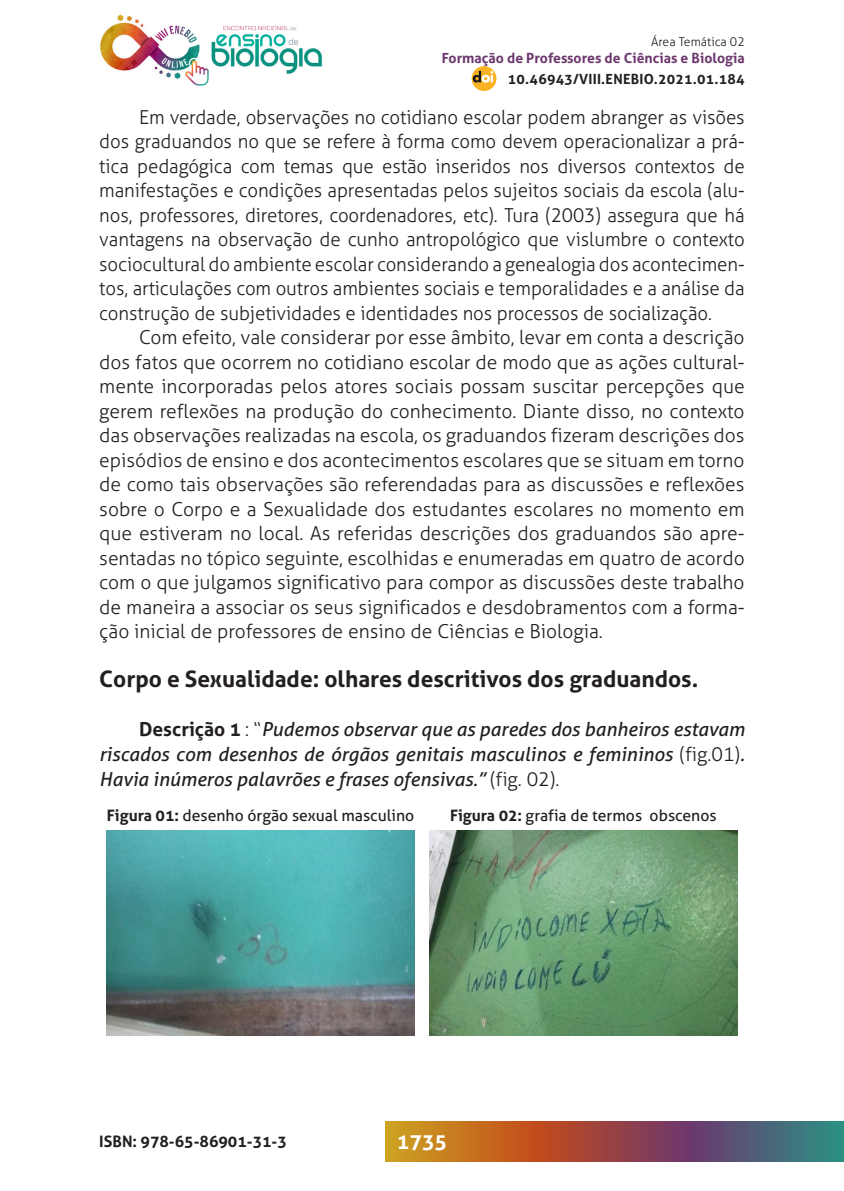
<style>
.page{position:relative;width:844px;height:1191px;background:#fff}
.page>*{position:absolute;margin:0;border:0;box-sizing:border-box;transform-origin:0 0}
._5_SUBTÍTULO{font:700 22.75px "Aller";color:#231f20}
.t1{font:700 21px "Aller";color:#fff}
._2_CORPO{font:300 19.25px/24.5px "Aller";letter-spacing:-.005em;color:#231f20;text-align:justify}
._2_CORPO-2{font:italic 19.25px/24.5px "Aller";color:#231f20;text-align:justify}
._9_TABELA{font:15.75px "Aller";color:#231f20}
.t2{font:700 15.75px "Aller";color:#231f20}
.t3{font:700 14px "Aller";color:#6c376e}
.t4{font:700 14px "Aller";letter-spacing:.02em;color:#231f20}
.t5{font:300 12.25px "Aller";color:#231f20}
.s1{font-weight:700;font-style:normal}
.s2{font-weight:300;font-style:normal}
.s3{font-weight:700}
</style>
<div class="page">
<img style="left:100px;top:14px;width:109px;height:72px">
<img style="left:211px;top:25px;width:111px;height:49px">
<svg style="left:385px;top:1121px;width:458px;height:40px;background:#8d5e49"></svg>
<div style="left:471px;top:66px;width:25px;height:25px;background:#fbb323;border-radius:50%"></div>
<svg style="left:472px;top:71px;width:21px;height:12px"></svg>
<img style="left:107px;top:830px;width:307px;height:205px">
<img style="left:429px;top:830px;width:308px;height:205px">
<p class="t5" style="left:651px;top:34px;width:95px">Área Temática 02</p>
<p class="t3" style="left:441px;top:49px;width:304px">Formação de Professores de Ciências e Biologia</p>
<p class="t4" style="left:508px;top:70px;width:238px">10.46943/VIII.ENEBIO.2021.01.184</p>
<p class="_2_CORPO" style="left:99px;top:105px;width:646px;text-indent:40px">Em verdade, observações no cotidiano escolar podem abranger as visões dos graduandos no que se refere à forma como devem operacionalizar a prá&shy;tica pedagógica com temas que estão inseridos nos diversos contextos de manifestações e condições apresentadas pelos sujeitos sociais da escola (alu&shy;nos, professores, diretores, coordenadores, etc). Tura (2003) assegura que há vantagens na observação de cunho antropológico que vislumbre o contexto sociocultural do ambiente escolar considerando a genealogia dos acontecimen&shy;tos, articulações com outros ambientes sociais e temporalidades e a análise da construção de subjetividades e identidades nos processos de socialização.</p>
<p class="_2_CORPO" style="left:99px;top:325px;width:646px;text-indent:40px">Com efeito, vale considerar por esse âmbito, levar em conta a descrição dos fatos que ocorrem no cotidiano escolar de modo que as ações cultural&shy;mente incorporadas pelos atores sociais possam suscitar percepções que gerem reflexões na produção do conhecimento. Diante disso, no contexto das observações realizadas na escola, os graduandos fizeram descrições dos episódios de ensino e dos acontecimentos escolares que se situam em torno de como tais observações são referendadas para as discussões e reflexões sobre o Corpo e a Sexualidade dos estudantes escolares no momento em que estiveram no local. As referidas descrições dos graduandos são apre&shy;sentadas no tópico seguinte, escolhidas e enumeradas em quatro de acordo com o que julgamos significativo para compor as discussões deste trabalho de maneira a associar os seus significados e desdobramentos com a forma&shy;ção inicial de professores de ensino de Ciências e Biologia.</p>
<p class="_5_SUBTÍTULO" style="left:99px;top:665px;width:600px">Corpo e Sexualidade: olhares descritivos dos graduandos.</p>
<p class="_2_CORPO-2" style="left:99px;top:717px;width:646px;text-indent:40px"><span class="s1">Descrição 1</span> <span class="s2">: “</span>Pudemos observar que as paredes dos banheiros estavam riscados com desenhos de órgãos genitais masculinos e femininos <span class="s2">(fig.01)</span>.<br>Havia inúmeros palavrões e frases ofensivas.” <span class="s2">(fig. 02).</span></p>
<p class="_9_TABELA" style="left:107px;top:806px;width:309px"><span class="s3">Figura 01:</span> desenho órgão sexual masculino</p>
<p class="_9_TABELA" style="left:450px;top:806px;width:268px"><span class="s3">Figura 02:</span> grafia de termos obscenos</p>
<p class="t2" style="left:99px;top:1131px;width:189px">ISBN: 978-65-86901-31-3</p>
<p class="t1" style="left:396px;top:1128px;width:52px">1735</p>
</div>
